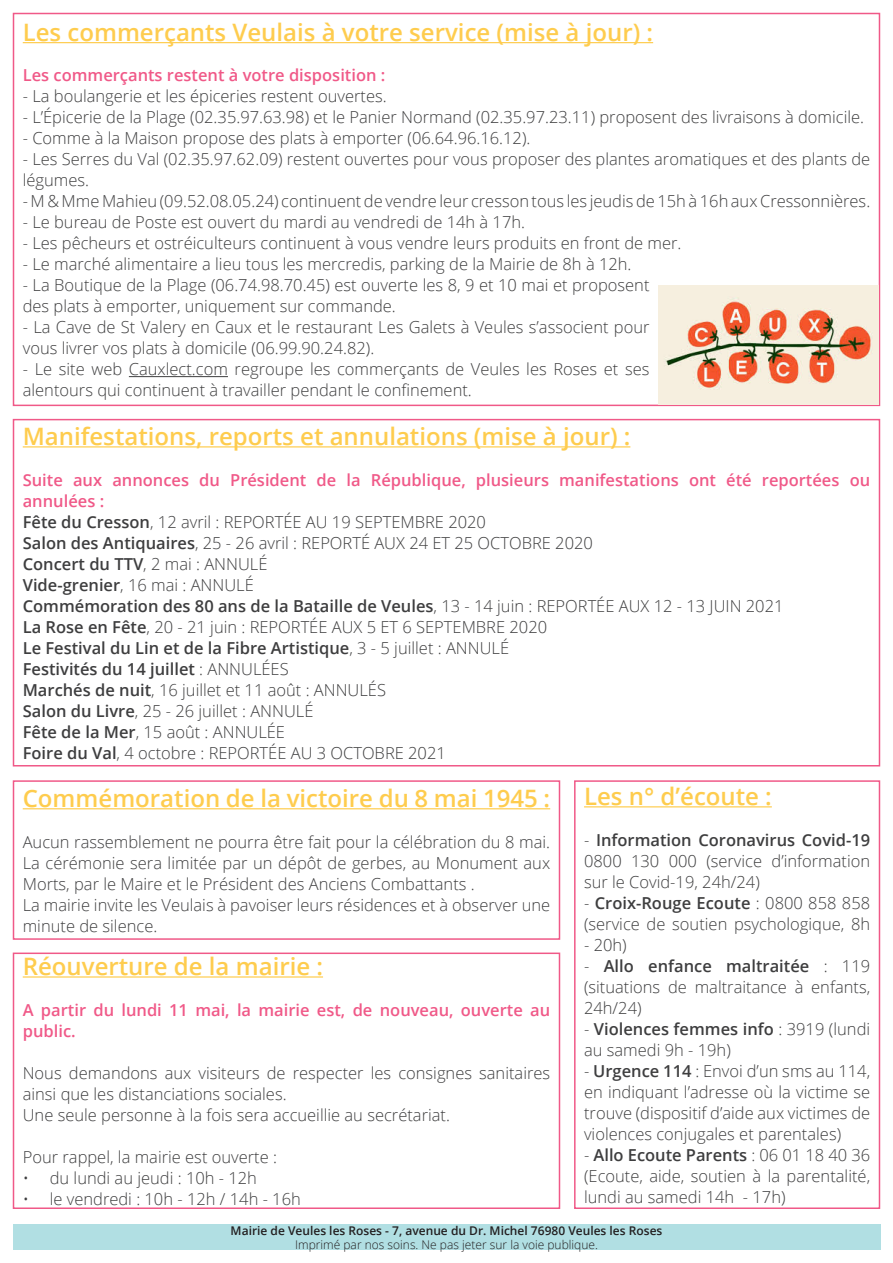
<style>
.page{position:relative;width:893px;height:1263px;background:#fff}
.page>*{position:absolute;margin:0;border:0;box-sizing:border-box;transform-origin:0 0}
.t1{font:600 24px "Open Sans";color:#fecc4e}
.t2{font:300 16.5px/21px "Open Sans";color:#3e3e3f}
.t3{font:600 16.5px/21px "Open Sans";color:#f05988}
.t4{font:600 16.5px "Open Sans";color:#3e3e3f}
.t5{font:600 12px "Open Sans";color:#231f20}
.t6{font:300 12px "Open Sans";color:#231f20}
.s1{font-weight:600}
.s2{font-weight:300}
</style>
<div class="page">
<hr style="left:23px;top:446px;width:607px;height:1px;background:#fecc4e">
<div style="left:13px;top:419px;width:867px;height:347px;border:2px solid #f05988"></div>
<hr style="left:23px;top:42px;width:630px;height:1px;background:#fecc4e">
<hr style="left:129px;top:376px;width:99px;height:1px;background:#3e3e3f">
<div style="left:13px;top:13px;width:867px;height:393px;border:2px solid #f05988"></div>
<div style="left:13px;top:1225px;width:867px;height:25px;background:#b1dfe3"></div>
<hr style="left:584px;top:806px;width:188px;height:1px;background:#fecc4e">
<div style="left:574px;top:780px;width:306px;height:429px;border:2px solid #f05988"></div>
<hr style="left:23px;top:808px;width:527px;height:1px;background:#fecc4e">
<div style="left:13px;top:780px;width:547px;height:160px;border:2px solid #f05988"></div>
<img style="left:658px;top:285px;width:221px;height:120px">
<hr style="left:23px;top:976px;width:300px;height:1px;background:#fecc4e">
<div style="left:13px;top:952px;width:547px;height:257px;border:2px solid #f05988"></div>
<p class="t1" style="left:23px;top:16px;width:632px">Les commerçants Veulais à votre service (mise à jour) :</p>
<p class="t3" style="left:23px;top:65px;width:364px">Les commerçants restent à votre disposition :</p>
<p class="t2" style="left:23px;top:85px;width:366px">- La boulangerie et les épiceries restent ouvertes.</p>
<p class="t2" style="left:23px;top:106px;width:843px">- L’Épicerie de la Plage (02.35.97.63.98) et le Panier Normand (02.35.97.23.11) proposent des livraisons à domicile.</p>
<p class="t2" style="left:23px;top:127px;width:509px">- Comme à la Maison propose des plats à emporter (06.64.96.16.12).</p>
<p class="t2" style="left:23px;top:148px;width:849px">- Les Serres du Val (02.35.97.62.09) restent ouvertes pour vous proposer des plantes aromatiques et des plants de légumes.</p>
<p class="t2" style="left:23px;top:190px;width:849px">- M &amp; Mme Mahieu (09.52.08.05.24) continuent de vendre leur cresson tous les jeudis de 15h à 16h aux Cressonnières.</p>
<p class="t2" style="left:23px;top:211px;width:504px">- Le bureau de Poste est ouvert du mardi au vendredi de 14h à 17h.</p>
<p class="t2" style="left:23px;top:232px;width:660px">- Les pêcheurs et ostréiculteurs continuent à vous vendre leurs produits en front de mer.</p>
<p class="t2" style="left:23px;top:253px;width:610px">- Le marché alimentaire a lieu tous les mercredis, parking de la Mairie de 8h à 12h.</p>
<p class="t2" style="left:23px;top:274px;width:628px">- La Boutique de la Plage (06.74.98.70.45) est ouverte les 8, 9 et 10 mai et proposent des plats à emporter, uniquement sur commande.</p>
<p class="t2" style="left:23px;top:316px;width:628px">- La Cave de St Valery en Caux et le restaurant Les Galets à Veules s’associent pour vous livrer vos plats à domicile (06.99.90.24.82).</p>
<p class="t2" style="left:23px;top:358px;width:628px">- Le site web Cauxlect.com regroupe les commerçants de Veules les Roses et ses alentours qui continuent à travailler pendant le confinement.</p>
<p class="t1" style="left:23px;top:420px;width:609px">Manifestations, reports et annulations (mise à jour) :</p>
<p class="t3" style="left:23px;top:469px;width:849px">Suite aux annonces du Président de la République, plusieurs manifestations ont été reportées ou annulées :</p>
<p class="t2" style="left:23px;top:511px;width:465px"><span class="s1">Fête du Cresson</span>, 12 avril : REPORTÉE AU 19 SEPTEMBRE 2020</p>
<p class="t2" style="left:23px;top:532px;width:572px"><span class="s1">Salon des Antiquaires</span>, 25 - 26 avril : REPORTÉ AUX 24 ET 25 OCTOBRE 2020</p>
<p class="t4" style="left:23px;top:552px;width:246px">Concert du TTV<span class="s2">, 2 mai : ANNULÉ</span></p>
<p class="t2" style="left:23px;top:574px;width:233px"><span class="s1">Vide-grenier</span>, 16 mai : ANNULÉ</p>
<p class="t4" style="left:23px;top:594px;width:762px">Commémoration des 80 ans de la Bataille de Veules<span class="s2">, 13 - 14 juin : REPORTÉE AUX 12 - 13 JUIN 2021</span></p>
<p class="t2" style="left:23px;top:616px;width:526px"><span class="s1">La Rose en Fête</span>, 20 - 21 juin : REPORTÉE AUX 5 ET 6 SEPTEMBRE 2020</p>
<p class="t4" style="left:23px;top:636px;width:488px">Le Festival du Lin et de la Fibre Artistique<span class="s2">, 3 - 5 juillet : ANNULÉ</span></p>
<p class="t4" style="left:23px;top:657px;width:267px">Festivités du 14 juillet <span class="s2">: ANNULÉES</span></p>
<p class="t2" style="left:23px;top:679px;width:365px"><span class="s1">Marchés de nuit</span>, 16 juillet et 11 août : ANNULÉS</p>
<p class="t2" style="left:23px;top:700px;width:292px"><span class="s1">Salon du Livre</span>, 25 - 26 juillet : ANNULÉ</p>
<p class="t2" style="left:23px;top:721px;width:264px"><span class="s1">Fête de la Mer</span>, 15 août : ANNULÉE</p>
<p class="t2" style="left:23px;top:742px;width:425px"><span class="s1">Foire du Val</span>, 4 octobre : REPORTÉE AU 3 OCTOBRE 2021</p>
<p class="t1" style="left:23px;top:782px;width:529px">Commémoration de la victoire du 8 mai 1945 :</p>
<p class="t2" style="left:23px;top:830px;width:529px;text-align:justify">Aucun rassemblement ne pourra être fait pour la célébration du 8 mai.<br>La cérémonie sera limitée par un dépôt de gerbes, au Monument aux Morts, par le Maire et le Président des Anciens Combattants .</p>
<p class="t2" style="left:23px;top:893px;width:529px">La mairie invite les Veulais à pavoiser leurs résidences et à observer une minute de silence.</p>
<p class="t1" style="left:23px;top:950px;width:302px">Réouverture de la mairie :</p>
<p class="t3" style="left:23px;top:999px;width:529px">A partir du lundi 11 mai, la mairie est, de nouveau, ouverte au public.</p>
<p class="t2" style="left:23px;top:1062px;width:529px">Nous demandons aux visiteurs de respecter les consignes sanitaires ainsi que les distanciations sociales.</p>
<p class="t2" style="left:23px;top:1104px;width:429px">Une seule personne à la fois sera accueillie au secrétariat.</p>
<p class="t2" style="left:23px;top:1146px;width:256px">Pour rappel, la mairie est ouverte :</p>
<p class="t2" style="left:23px;top:1167px;width:236px">• du lundi au jeudi : 10h - 12h</p>
<p class="t2" style="left:23px;top:1188px;width:280px">• le vendredi : 10h - 12h / 14h - 16h</p>
<p class="t1" style="left:584px;top:780px;width:189px">Les n° d’écoute :</p>
<p class="t2" style="left:584px;top:829px;width:288px;text-align:justify">- <span class="s1">Information Coronavirus Covid-19<br></span>0800 130 000 (service d’information sur le Covid-19, 24h/24)</p>
<p class="t2" style="left:584px;top:892px;width:288px">- <span class="s1">Croix-Rouge Ecoute</span> : 0800 858 858 (service de soutien psychologique, 8h</p>
<p class="t2" style="left:584px;top:934px;width:44px">- 20h)</p>
<p class="t2" style="left:584px;top:955px;width:288px;text-align:justify">- <span class="s1">Allo enfance maltraitée</span> : 119 (situations de maltraitance à enfants, 24h/24)</p>
<p class="t2" style="left:584px;top:1018px;width:288px">- <span class="s1">Violences femmes info</span> : 3919 (lundi au samedi 9h - 19h)</p>
<p class="t2" style="left:584px;top:1060px;width:288px;text-align:justify">- <span class="s1">Urgence 114</span> : Envoi d’un sms au 114, en indiquant l’adresse où la victime se trouve (dispositif d’aide aux victimes de violences conjugales et parentales)</p>
<p class="t2" style="left:584px;top:1144px;width:288px;text-align:justify">- <span class="s1">Allo Ecoute Parents</span> : 06 01 18 40 36 (Ecoute, aide, soutien à la parentalité, lundi au samedi 14h - 17h)</p>
<p class="t5" style="left:231px;top:1222px;width:433px">Mairie de Veules les Roses - 7, avenue du Dr. Michel 76980 Veules les Roses</p>
<p class="t6" style="left:295px;top:1237px;width:304px">Imprimé par nos soins. Ne pas jeter sur la voie publique.</p>
</div>
